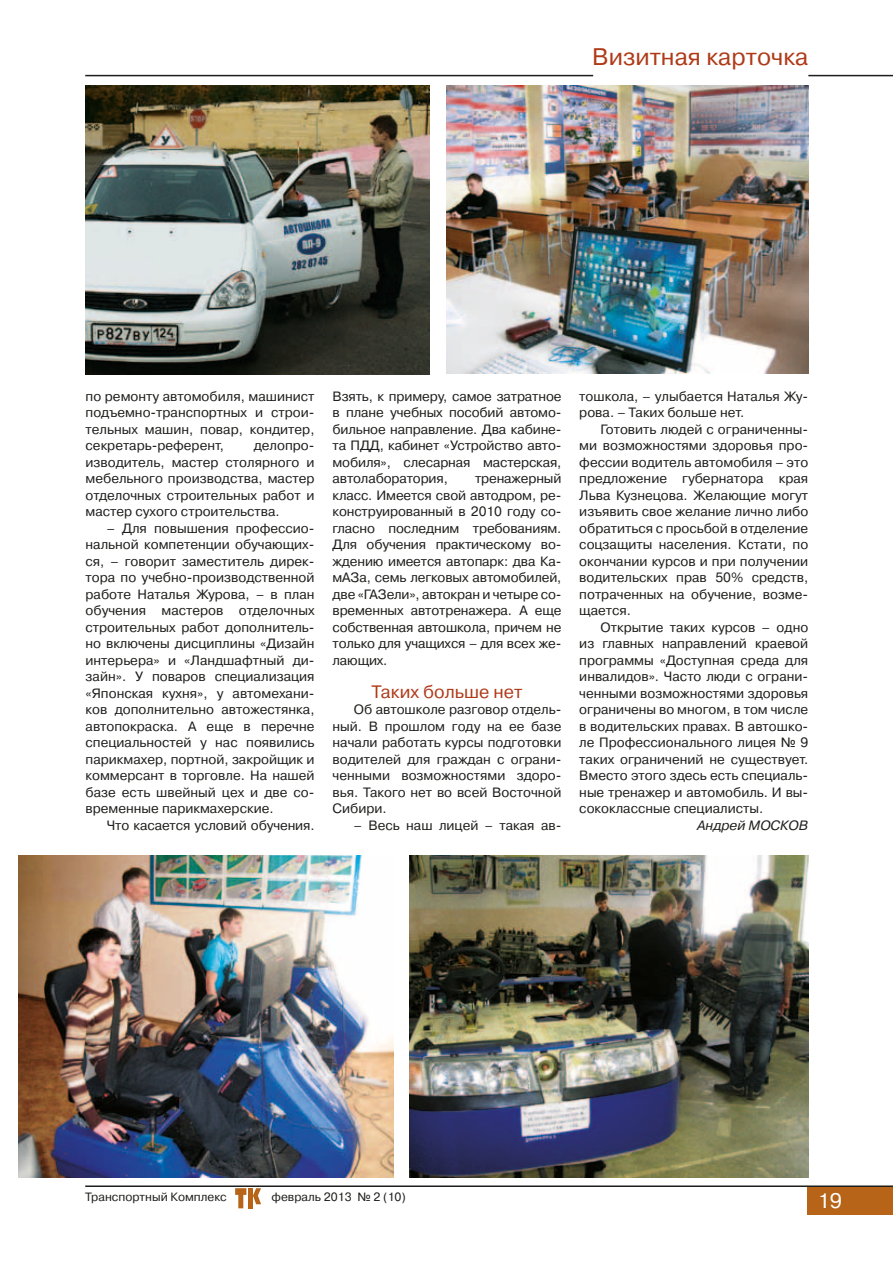
<style>
.page{position:relative;width:893px;height:1263px;background:#fff}
.page>*{position:absolute;margin:0;border:0;box-sizing:border-box;transform-origin:0 0}
.t1{font:24px "zn Pragmatica";color:#af3a18}
.t2{font:21px "zn Pragmatica";color:#fff}
.t3{font:18px "zn Pragmatica";color:#af3a18}
.t4{font:13.5px/16.5px "zn Pragmatica";color:#1d1d1b;text-align:justify}
.t5{font:italic 13.5px "zn Pragmatica";color:#1d1d1b}
.t6{font:12px "zn Pragmatica";color:#1d1d1b}
</style>
<div class="page">
<hr style="left:85px;top:75px;width:508px;height:1px;background:#1d1d1b">
<hr style="left:808px;top:75px;width:85px;height:1px;background:#1d1d1b">
<hr style="left:85px;top:1185px;width:808px;height:2px;background:#1d1d1b">
<svg style="left:235px;top:1188px;width:11px;height:20px"></svg>
<hr style="left:248px;top:1188px;width:4px;height:20px;background:#b76418">
<svg style="left:253px;top:1188px;width:8px;height:16px"></svg>
<div style="left:808px;top:1187px;width:85px;height:27px;background:#b76418"></div>
<img style="left:410px;top:855px;width:398px;height:323px">
<img style="left:19px;top:855px;width:375px;height:323px">
<img style="left:446px;top:85px;width:362px;height:288px">
<img style="left:86px;top:85px;width:343px;height:289px">
<h1 class="t1" style="left:592px;top:44px;width:218px">Визитная карточка</h1>
<p class="t4" style="left:86px;top:388px;width:230px">по ремонту автомобиля, машинист подъемно-транспортных и строи&shy;тельных машин, повар, кондитер, секретарь-референт,</p>
<p class="t4" style="left:86px;top:437px;width:230px;text-indent:168px">делопро&shy;изводитель, мастер столярного и мебельного производства, мастер отделочных строительных работ и мастер сухого строительства.</p>
<p class="t4" style="left:86px;top:520px;width:230px;text-indent:21px">– Для повышения профессио&shy;нальной компетенции обучающих&shy;ся, – говорит заместитель дирек&shy;тора по учебно-производственной работе Наталья Журова, – в план обучения мастеров отделочных строительных работ дополнитель&shy;но включены дисциплины «Дизайн интерьера» и «Ландшафтный ди&shy;зайн». У поваров специализация «Японская кухня», у автомехани&shy;ков дополнительно автожестянка, автопокраска. А еще в перечне специальностей у нас появились парикмахер, портной, закройщик и коммерсант в торговле. На нашей базе есть швейный цех и две со&shy;временные парикмахерские.</p>
<p class="t4" style="left:107px;top:817px;width:209px">Что касается условий обучения.</p>
<p class="t4" style="left:333px;top:388px;width:230px">Взять, к примеру, самое затратное в плане учебных пособий автомо&shy;бильное направление. Два кабине&shy;та ПДД, кабинет «Устройство авто&shy;мобиля», слесарная мастерская, автолаборатория,</p>
<p class="t4" style="left:333px;top:470px;width:230px;text-indent:142px">тренажерный класс. Имеется свой автодром, ре&shy;конструированный в 2010 году со&shy;гласно последним требованиям.<br>Для обучения практическому во&shy;ждению имеется автопарк: два Ка&shy;мАЗа, семь легковых автомобилей, две «ГАЗели», автокран и четыре со&shy;временных автотренажера. А еще собственная автошкола, причем не только для учащихся – для всех же&shy;лающих.</p>
<h3 class="t3" style="left:372px;top:682px;width:152px">Таких больше нет</h3>
<p class="t4" style="left:333px;top:701px;width:230px;text-indent:21px">Об автошколе разговор отдель&shy;ный. В прошлом году на ее базе начали работать курсы подготовки водителей для граждан с ограни&shy;ченными возможностями здоро&shy;вья. Такого нет во всей Восточной Сибири.</p>
<p class="t4" style="left:354px;top:817px;width:209px">– Весь наш лицей – такая ав-</p>
<p class="t4" style="left:579px;top:388px;width:230px">тошкола, – улыбается Наталья Жу&shy;рова. – Таких больше нет.</p>
<p class="t4" style="left:579px;top:421px;width:230px;text-indent:21px">Готовить людей с ограниченны&shy;ми возможностями здоровья про&shy;фессии водитель автомобиля – это предложение губернатора края Льва Кузнецова. Желающие могут изъявить свое желание лично либо обратиться с просьбой в отделение соцзащиты населения. Кстати, по окончании курсов и при получении водительских прав 50% средств, потраченных на обучение, возме&shy;щается.</p>
<p class="t4" style="left:579px;top:619px;width:230px;text-indent:21px">Открытие таких курсов – одно из главных направлений краевой программы «Доступная среда для инвалидов». Часто люди с ограни&shy;ченными возможностями здоровья ограничены во многом, в том числе в водительских правах. В автошко&shy;ле Профессионального лицея № 9 таких ограничений не существует.<br>Вместо этого здесь есть специаль&shy;ные тренажер и автомобиль. И вы&shy;сококлассные специалисты.</p>
<p class="t5" style="left:697px;top:818px;width:113px">Андрей МОСКОВ</p>
<p class="t6" style="left:85px;top:1190px;width:143px">Транспортный Комплекс</p>
<p class="t6" style="left:272px;top:1190px;width:136px">февраль 2013 № 2 (10)</p>
<h2 class="t2" style="left:818px;top:1189px;width:26px">19</h2>
</div>
